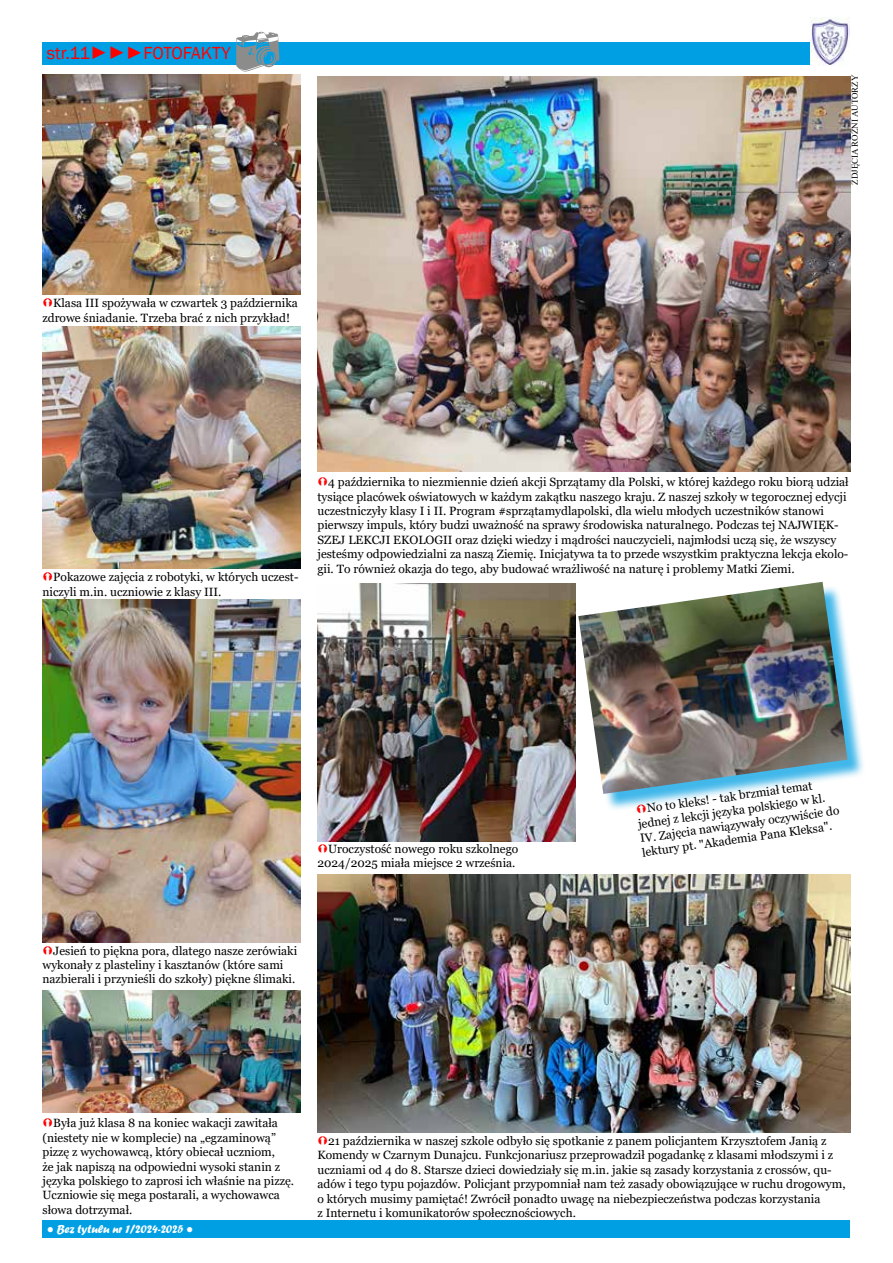
<style>
.page{position:relative;width:893px;height:1263px;background:#fff}
.page>*{position:absolute;margin:0;border:0;box-sizing:border-box;transform-origin:0 0}
.t1{font:18px "Franklin Gothic";color:#f00}
.t2{font:12px/14.4px "Georgia";color:#000}
.t3{font:12px "Forte";letter-spacing:-.01em;color:#fff}
.t4{font:9px "Times New Roman";color:#000}
.s1{font-family:"Times New Roman"}
.s2{font-family:"Garamond"}
</style>
<div class="page">
<div style="left:43px;top:1220px;width:807px;height:17px;background:#009fe3"></div>
<div style="left:43px;top:43px;width:807px;height:22px;background:#009fe3"></div>
<img style="left:810px;top:18px;width:39px;height:47px">
<img style="left:43px;top:74px;width:257px;height:221px">
<img style="left:43px;top:327px;width:257px;height:242px">
<img style="left:43px;top:600px;width:257px;height:342px">
<img style="left:43px;top:991px;width:257px;height:122px">
<img style="left:317px;top:76px;width:533px;height:395px">
<img style="left:317px;top:584px;width:258px;height:258px">
<img style="left:317px;top:874px;width:533px;height:259px">
<div style="left:581px;top:585px;width:285px;height:227px;background:#009fe3;opacity:.75"></div>
<img style="left:578px;top:582px;width:269px;height:212px">
<svg style="left:236px;top:42px;width:43px;height:1px"></svg>
<svg style="left:637px;top:804px;width:9px;height:8px"></svg>
<h1 class="t1" style="left:47px;top:42px;width:186px">str.11<span class="s1">►►</span>►FOTOFAKTY</h1>
<p class="t2" style="left:43px;top:296px;width:257px;text-indent:11px">Klasa III spożywała w czwartek 3 października zdrowe śniadanie. Trzeba brać z nich przykład!</p>
<p class="t4" style="left:848px;top:185px;width:112px;rotate:-90deg">ZDJĘCIA RÓŻNI AUTORZY</p>
<p class="t2" style="left:43px;top:570px;width:258px;text-indent:11px">Pokazowe zajęcia z robotyki, w których uczest&shy;niczyli m.in. uczniowie z klasy III.</p>
<p class="t2" style="left:317px;top:475px;width:533px;text-indent:11px">4 października to niezmiennie dzień akcji Sprzątamy dla Polski, w której każdego roku biorą udział tysiące placówek oświatowych w każdym zakątku naszego kraju. Z naszej szkoły w tegorocznej edycji uczestniczyły klasy I i II. Program #sprzątamydlapolski, dla wielu młodych uczestników stanowi pierwszy impuls, który budzi uważność na sprawy środowiska naturalnego. Podczas tej NAJWIĘK-SZEJ LEKCJI EKOLOGII oraz dzięki wiedzy i mądrości nauczycieli, najmłodsi uczą się, że wszyscy jesteśmy odpowiedzialni za naszą Ziemię. Inicjatywa ta to przede wszystkim praktyczna lekcja ekolo&shy;gii. To również okazja do tego, aby budować wrażliwość na naturę i problemy Matki Ziemi.</p>
<p class="t2" style="left:328px;top:842px;width:192px">Uroczystość nowego roku szkolnego</p>
<p class="t2" style="left:317px;top:856px;width:199px">2024/2025 miała miejsce 2 września.</p>
<p class="t2" style="left:43px;top:943px;width:256px;text-indent:11px">Jesień to piękna pora, dlatego nasze zerówiaki wykonały z plasteliny i kasztanów (które sami nazbierali i przynieśli do szkoły) piękne ślimaki.</p>
<p class="t2" style="left:635px;top:803px;width:202px;text-indent:11px;rotate:-8deg">No to kleks! - tak brzmiał temat jednej z lekcji języka polskiego w kl.<br>IV. Zajęcia nawiązywały oczywiście do</p>
<p class="t2" style="left:641px;top:846px;width:193px;rotate:-8deg">lektury pt. "Akademia Pana Kleksa".</p>
<p class="t2" style="left:43px;top:1116px;width:253px;text-indent:11px">Była już klasa 8 na koniec wakacji zawitała (niestety nie w komplecie) na „egzaminową” pizzę z wychowawcą, który obiecał uczniom,<br>że jak napiszą na odpowiedni wysoki stanin z języka polskiego to zaprosi ich właśnie na pizzę.<br>Uczniowie się mega postarali, a wychowawca słowa dotrzymał.</p>
<p class="t3" style="left:47px;top:1222px;width:148px"><span class="s2">●</span> Bez tytułu nr 1/2024-2025 <span class="s2">●</span></p>
<p class="t2" style="left:317px;top:1134px;width:530px;text-indent:11px">21 października w naszej szkole odbyło się spotkanie z panem policjantem Krzysztofem Janią z Komendy w Czarnym Dunajcu. Funkcjonariusz przeprowadził pogadankę z klasami młodszymi i z uczniami od 4 do 8. Starsze dzieci dowiedziały się m.in. jakie są zasady korzystania z crossów, qu&shy;adów i tego typu pojazdów. Policjant przypomniał nam też zasady obowiązujące w ruchu drogowym, o których musimy pamiętać! Zwrócił ponadto uwagę na niebezpieczeństwa podczas korzystania<br>z Internetu i komunikatorów społecznościowych.</p>
</div>
